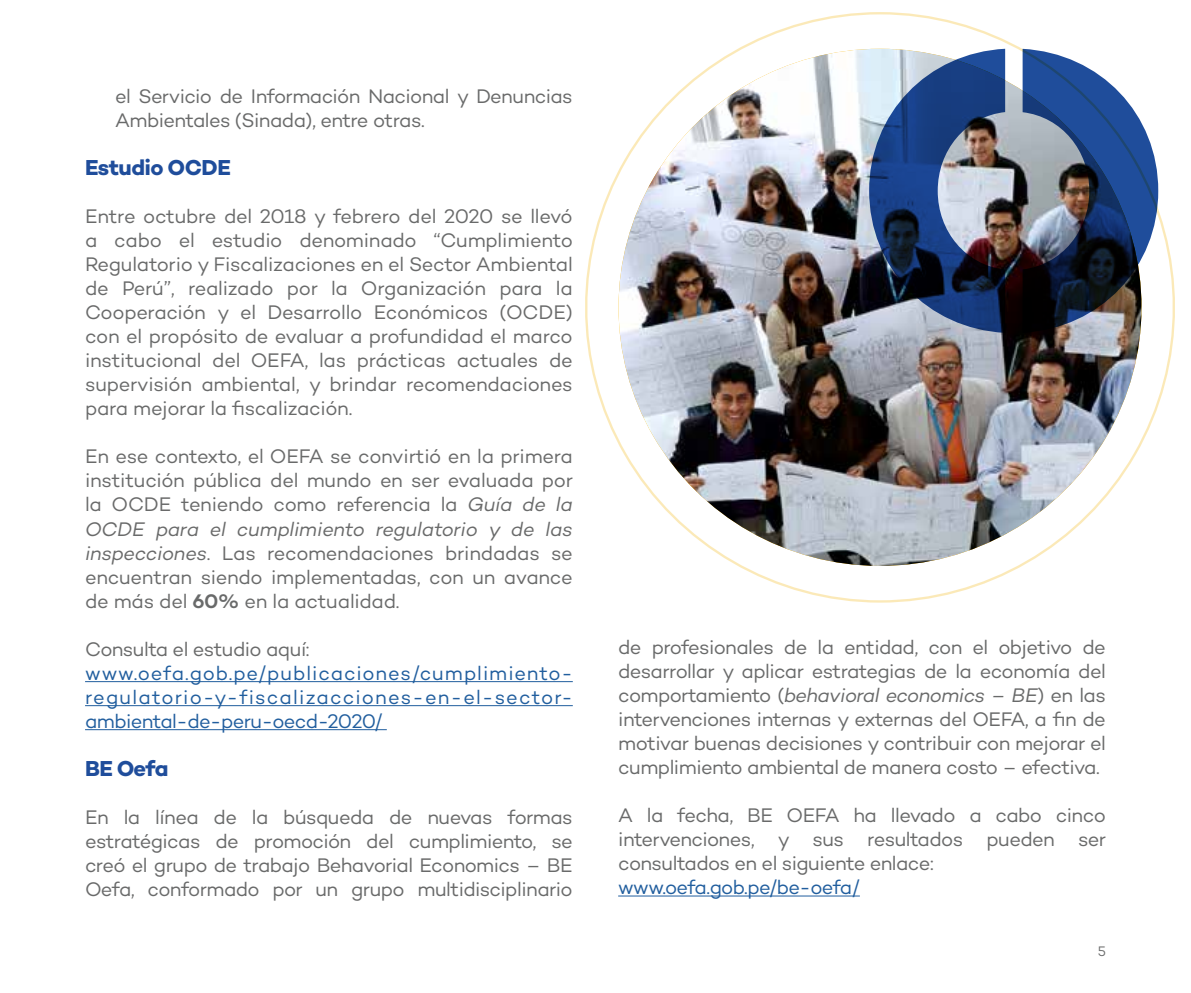
<style>
.page{position:relative;width:1191px;height:993px;background:#fff}
.page>*{position:absolute;margin:0;border:0;box-sizing:border-box;transform-origin:0 0}
.t1{font:700 22px "Campton";letter-spacing:-.025em;color:#1f4d9b}
.t2{font:20px/24px "Campton";letter-spacing:-.025em;color:#696a6a;text-align:justify}
.t3{font:20px/24px "Campton";letter-spacing:-.025em;color:#215e9e;text-align:justify}
.t4{font:14px "Campton";color:#696a6a}
.s1{font-style:italic}
.s2{font-weight:600}
</style>
<div class="page">
<hr style="left:85px;top:681px;width:488px;height:1px;background:#215e9e">
<hr style="left:85px;top:705px;width:488px;height:1px;background:#215e9e">
<hr style="left:85px;top:729px;width:302px;height:1px;background:#215e9e">
<hr style="left:618px;top:895px;width:242px;height:1px;background:#215e9e">
<img style="left:585px;top:12px;width:590px;height:590px">
<img style="left:869px;top:49px;width:136px;height:284px">
<img style="left:1022px;top:49px;width:136px;height:284px">
<p class="t2" style="left:115px;top:84px;width:459px">el Servicio de Información Nacional y Denuncias<br>Ambientales (Sinada), entre otras.</p>
<p class="t1" style="left:85px;top:154px;width:147px">Estudio OCDE</p>
<p class="t2" style="left:85px;top:204px;width:489px">Entre octubre del 2018 y febrero del 2020 se llevó a cabo el estudio denominado “Cumplimiento Regulatorio y Fiscalizaciones en el Sector Ambiental de Perú”, realizado por la Organización para la Cooperación y el Desarrollo Económicos (OCDE) con el propósito de evaluar a profundidad el marco institucional del OEFA, las prácticas actuales de supervisión ambiental, y brindar recomendaciones para mejorar la fiscalización.</p>
<p class="t2" style="left:85px;top:444px;width:489px">En ese contexto, el OEFA se convirtió en la primera institución pública del mundo en ser evaluada por la OCDE teniendo como referencia la <span class="s1">Guía de la OCDE para el cumplimiento regulatorio y de las inspecciones</span>. Las recomendaciones brindadas se encuentran siendo implementadas, con un avance de más del <span class="s2">60%</span> en la actualidad.</p>
<p class="t2" style="left:85px;top:636px;width:226px">Consulta el estudio aquí:</p>
<p class="t3" style="left:85px;top:660px;width:489px">www.oefa.gob.pe/publicaciones/cumplimiento&shy;regulatorio-y-fiscalizacciones-en-el-sector&shy;ambiental-de-peru-oecd-2020/</p>
<p class="t1" style="left:85px;top:754px;width:85px">BE Oefa</p>
<p class="t2" style="left:85px;top:804px;width:489px">En la línea de la búsqueda de nuevas formas estratégicas de promoción del cumplimiento, se creó el grupo de trabajo Behavorial Economics – BE Oefa, conformado por un grupo multidisciplinario</p>
<p class="t2" style="left:618px;top:634px;width:489px">de profesionales de la entidad, con el objetivo de desarrollar y aplicar estrategias de la economía del comportamiento (<span class="s1">behavioral economics – BE</span>) en las intervenciones internas y externas del OEFA, a fin de motivar buenas decisiones y contribuir con mejorar el cumplimiento ambiental de manera costo – efectiva.</p>
<p class="t2" style="left:618px;top:802px;width:489px">A la fecha, BE OEFA ha llevado a cabo cinco intervenciones, y sus resultados pueden ser consultados en el siguiente enlace:</p>
<p class="t3" style="left:618px;top:874px;width:243px">www.oefa.gob.pe/be-oefa/</p>
<p class="t4" style="left:1097px;top:942px;width:10px">5</p>
</div>
